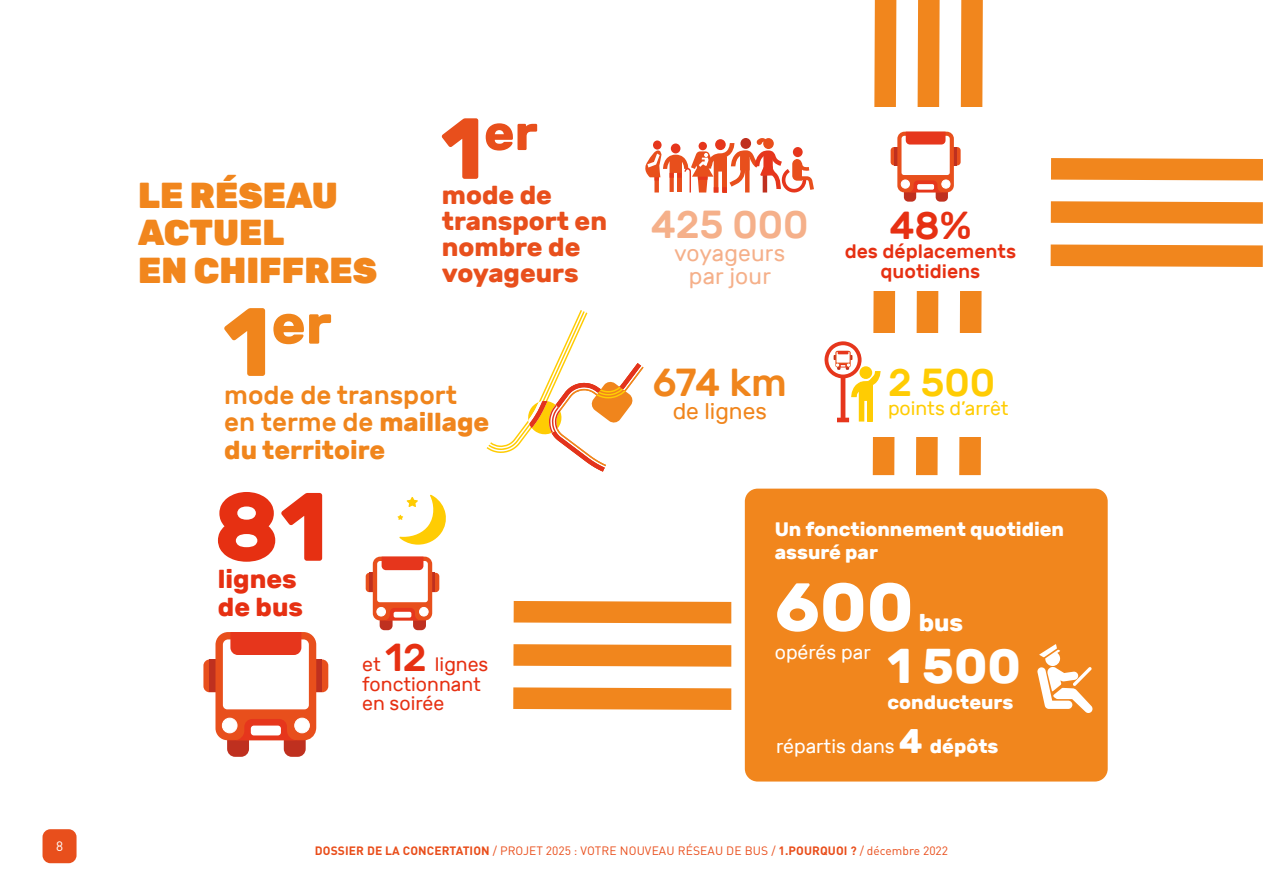
<style>
.page{position:relative;width:1263px;height:893px;background:#fff}
.page>*{position:absolute;margin:0;border:0;box-sizing:border-box;transform-origin:0 0}
.t1{font:700 96.9px "Rubik";color:#e63012}
.t2{font:700 68.1px "Rubik";color:#fff}
.t3{font:700 56.4px "Rubik";color:#f0851c}
.t4{font:700 50.4px "Rubik";color:#e84f1c}
.t5{font:700 48.6px "Rubik";color:#fff}
.t6{font:500 39px "Rubik";color:#f5b08a}
.t7{font:500 39px "Rubik";color:#f0851c}
.t8{font:500 39px "Rubik";color:#ffcc03}
.t9{font:500 39px "Rubik";color:#e63012}
.t10{font:900 36px/37.5px "Rubik";color:#f1861d}
.t11{font:500 25.95px/27.6px "Rubik";color:#f0851c}
.t12{font:700 25.95px/26px "Rubik";color:#e84f1c}
.t13{font:700 25.95px/27.6px "Rubik";color:#e63012}
.t14{font:700 24.3px "Rubik";color:#fff}
.t15{font:22.65px/22.6px "Rubik";letter-spacing:.01em;color:#f5b08a;text-align:center}
.t16{font:22.65px "Rubik";color:#f0851c}
.t17{font:700 19.5px/22.6px "Rubik";color:#fff}
.t18{font:19.5px/19.5px "Rubik";color:#e63012}
.t19{font:19.5px "Rubik";color:#fff}
.t20{font:500 19.5px/19.5px "Rubik";color:#e63012;text-align:center}
.t21{font:19.5px "Rubik";color:#ffcc03}
.t22{font:13.5px "DIN Pro";color:#fff}
.t23{font:12px "DIN Pro";letter-spacing:.01em;color:#e94e1b}
.s1{font-size:86.4px}
.s2{font-size:96.9px}
.s3{font-weight:700}
.s4{font-weight:500;font-size:39px}
.s5{font-weight:700;font-size:34.05px}
</style>
<div class="page">
<svg style="left:513px;top:601px;width:218px;height:109px"></svg>
<svg style="left:1050px;top:158px;width:213px;height:109px"></svg>
<svg style="left:872px;top:0;width:111px;height:475px;fill:#f1861d"></svg>
<div style="left:831px;top:107px;width:215px;height:184px;background:#fff"></div>
<svg style="left:645px;top:138px;width:169px;height:55px"></svg>
<div style="left:738px;top:482px;width:376px;height:306px;background:#f1861d;border-radius:19px"></div>
<div style="left:731px;top:475px;width:390px;height:320px;border:14px solid #fff;border-radius:19px"></div>
<svg style="left:1037px;top:644px;width:56px;height:69px"></svg>
<svg style="left:891px;top:132px;width:70px;height:70px"></svg>
<svg style="left:203px;top:632px;width:125px;height:125px"></svg>
<svg style="left:398px;top:495px;width:48px;height:50px"></svg>
<svg style="left:366px;top:557px;width:73px;height:73px"></svg>
<div style="left:820px;top:334px;width:211px;height:103px;background:#fff"></div>
<svg style="left:824px;top:341px;width:57px;height:81px"></svg>
<div style="left:859px;top:366px;width:13px;height:13px;background:#ffcc03;border:2px solid #ffcc03;border-radius:50%"></div>
<div style="left:859px;top:385px;width:5px;height:37px;background:#ffcc03"></div>
<div style="left:867px;top:385px;width:6px;height:37px;background:#ffcc03"></div>
<svg style="left:487px;top:310px;width:156px;height:162px"></svg>
<div style="left:43px;top:829px;width:34px;height:34px;background:#e84f1c;border-radius:8px"></div>
<h3 class="t10" style="left:138px;top:177px;width:240px">LE RÉSEAU<br>ACTUEL<br>EN CHIFFRES</h3>
<h3 class="t4" style="left:440px;top:103px;width:99px"><span class="s1">1</span>er</h3>
<h3 class="t12" style="left:442px;top:182px;width:167px">mode de transport en nombre de voyageurs</h3>
<h3 class="t3" style="left:223px;top:291px;width:110px"><span class="s2">1</span>er</h3>
<h3 class="t11" style="left:224px;top:381px;width:267px">mode de transport en terme de <span class="s3">maillage du territoire</span></h3>
<h1 class="t1" style="left:213px;top:470px;width:117px">81</h1>
<h3 class="t13" style="left:218px;top:566px;width:87px">lignes de bus</h3>
<h3 class="t18" style="left:362px;top:655px;width:128px">et <span class="s4">12</span> lignes fonctionnant en soirée</h3>
<h3 class="t6" style="left:651px;top:203px;width:159px">425 000</h3>
<h3 class="t15" style="left:674px;top:242px;width:113px">voyageurs par jour</h3>
<h3 class="t7" style="left:652px;top:360px;width:136px">674 km</h3>
<h3 class="t16" style="left:673px;top:398px;width:96px">de lignes</h3>
<h3 class="t9" style="left:889px;top:203px;width:84px">48%</h3>
<h3 class="t20" style="left:845px;top:242px;width:173px">des déplacements quotidiens</h3>
<h3 class="t8" style="left:888px;top:360px;width:109px">2 500</h3>
<h3 class="t21" style="left:888px;top:398px;width:122px">points d’arrêt</h3>
<h3 class="t17" style="left:775px;top:518px;width:291px">Un fonctionnement quotidien assuré par</h3>
<h2 class="t2" style="left:775px;top:567px;width:140px">600</h2>
<h3 class="t14" style="left:919px;top:608px;width:46px">bus</h3>
<h3 class="t19" style="left:775px;top:642px;width:97px">opérés par</h3>
<h3 class="t5" style="left:887px;top:637px;width:135px">1 500</h3>
<h3 class="t17" style="left:887px;top:691px;width:127px">conducteurs</h3>
<h3 class="t19" style="left:776px;top:736px;width:224px">répartis dans <span class="s5">4</span> <span class="s3">dépôts</span></h3>
<p class="t22" style="left:56px;top:836px;width:9px">8</p>
<p class="t23" style="left:315px;top:842px;width:635px"><span class="s3">DOSSIER DE LA CONCERTATION</span> / PROJET 2025 : VOTRE NOUVEAU RÉSEAU DE BUS / <span class="s3">1.POURQUOI ?</span> / décembre 2022</p>
</div>
